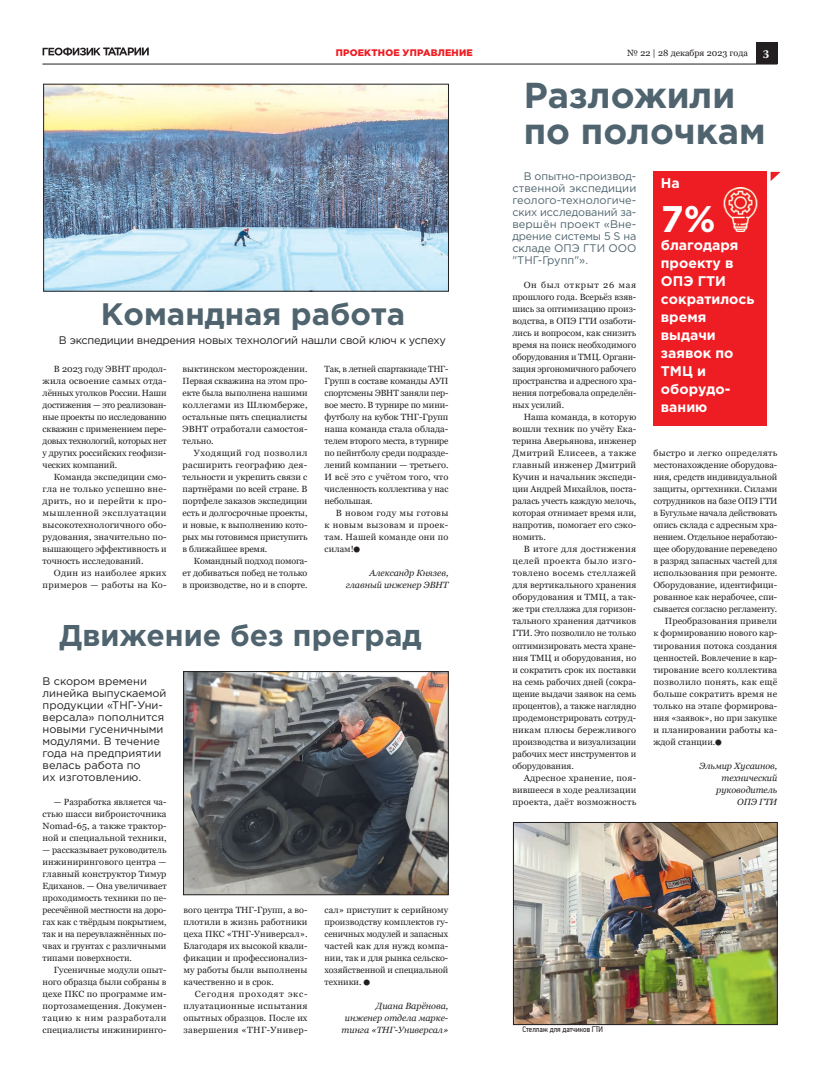
<style>
.page{position:relative;width:820px;height:1078px;background:#fff}
.page>*{position:absolute;margin:0;border:0;box-sizing:border-box;transform-origin:0 0}
.t1{font:700 37px "Gotham Pro";color:#fff}
.t2{font:700 36px/36px "Gotham Pro";color:#4f646e}
.t3{font:700 31px "Gotham Pro";color:#4f646e}
.t4{font:700 30px "Gotham Pro";color:#4f646e}
.t5{font:700 14px/18px "Gotham Pro";color:#fff}
.t6{font:700 12px "Warnock Pro";color:#fff}
.t7{font:11px/12px "Gotham Pro";color:#231f20}
.t8{font:11px/12px "Gotham Pro";color:#4f646e;text-align:justify}
.t9{font:11px "Gotham Pro";letter-spacing:-.02em;color:#231f20}
.t10{font:900 9.5px "Gotham Pro";letter-spacing:.02em;color:#ee1d23}
.t11{font:9px/12px "Georgia";color:#231f20;text-align:justify}
.t12{font:italic 9px/12px "Georgia";color:#231f20;text-align:right}
.t13{font:9px/12px "Georgia";letter-spacing:.03em;color:#231f20;text-align:right}
.t14{font:9px "Georgia";letter-spacing:.025em;color:#231f20}
.t15{font:9px "Georgia";letter-spacing:.02em;color:#231f20}
.t16{font:8px "PF Din Text Cond Pro";color:#231f20}
</style>
<div class="page">
<div style="left:755px;top:43px;width:22px;height:21px;background:#231f20"></div>
<hr style="left:42px;top:64px;width:735px;height:1px;background:#231f20">
<svg style="left:43px;top:47px;width:106px;height:9px"></svg>
<img style="left:515px;top:824px;width:260px;height:198px">
<div style="left:513px;top:822px;width:264px;height:202px;border:1px solid #231f20"></div>
<div style="left:653px;top:172px;width:113px;height:254px;background:#ee1d23"></div>
<svg style="left:770px;top:172px;width:10px;height:9px"></svg>
<img style="left:723px;top:187px;width:35px;height:44px">
<img style="left:185px;top:673px;width:261px;height:219px">
<div style="left:183px;top:671px;width:265px;height:223px;border:1px solid #231f20"></div>
<img style="left:45px;top:86px;width:401px;height:203px">
<p class="t10" style="left:335px;top:47px;width:139px">ПРОЕКТНОЕ УПРАВЛЕНИЕ</p>
<p class="t11" style="left:627px;top:47px;width:122px">№ 22 | 28 декабря 2023 года</p>
<h3 class="t6" style="left:762px;top:46px;width:8px">3</h3>
<h3 class="t3" style="left:101px;top:296px;width:305px">Командная работа</h3>
<p class="t9" style="left:59px;top:334px;width:388px">В экспедиции внедрения новых технологий нашли свой ключ к успеху</p>
<p class="t11" style="left:43px;top:363px;width:125px;text-indent:11px">В 2023 году ЭВНТ продол&shy;жила освоение самых отда&shy;лённых уголков России. Наши достижения — это реализован&shy;ные проекты по исследованию скважин с применением пере&shy;довых технологий, которых нет у других российских геофизи&shy;ческих компаний.</p>
<p class="t11" style="left:43px;top:471px;width:125px;text-indent:11px">Команда экспедиции смо&shy;гла не только успешно вне&shy;дрить, но и перейти к про&shy;мышленной эксплуатации высокотехнологичного обо&shy;рудования, значительно по&shy;вышающего эффективность и точность исследований.</p>
<p class="t13" style="left:43px;top:567px;width:125px">Один из наиболее ярких примеров — работы на Ко-</p>
<p class="t11" style="left:324px;top:363px;width:125px">Так, в летней спартакиаде ТНГ-Групп в составе команды АУП спортсмены ЭВНТ заняли пер&shy;вое место. В турнире по мини&shy;футболу на кубок ТНГ-Групп наша команда стала облада&shy;телем второго места, в турнире по пейнтболу среди подразде&shy;лений компании — третьего.<br>И всё это с учётом того, что численность коллектива у нас небольшая.</p>
<p class="t11" style="left:324px;top:507px;width:125px;text-indent:11px">В новом году мы готовы к новым вызовам и проек&shy;там. Нашей команде они по силам!○</p>
<p class="t12" style="left:345px;top:567px;width:104px">Александр Князев, главный инженер ЭВНТ</p>
<p class="t11" style="left:182px;top:363px;width:126px">выктинском месторождении.<br>Первая скважина на этом про&shy;екте была выполнена нашими коллегами из Шлюмберже, остальные пять специалисты ЭВНТ отработали самостоя&shy;тельно.</p>
<p class="t11" style="left:182px;top:447px;width:126px;text-indent:11px">Уходящий год позволил расширить географию дея&shy;тельности и укрепить связи с партнёрами по всей стране. В портфеле заказов экспедиции есть и долгосрочные проекты, и новые, к выполнению кото&shy;рых мы готовимся приступить в ближайшее время.</p>
<p class="t11" style="left:182px;top:555px;width:126px;text-indent:11px">Командный подход помога&shy;ет добиваться побед не только в производстве, но и в спорте.</p>
<h3 class="t4" style="left:59px;top:618px;width:364px">Движение без преград</h3>
<p class="t7" style="left:43px;top:674px;width:125px">В скором времени линейка выпускаемой продукции «ТНГ-Уни&shy;версала» пополнится новыми гусеничными модулями. В течение года на предприятии велась работа по<br>их изготовлению.</p>
<p class="t11" style="left:43px;top:795px;width:125px;text-indent:11px">— Разработка является ча&shy;стью шасси виброисточника Nomad-65, а также трактор&shy;ной и специальной техники,</p>
<p class="t11" style="left:43px;top:843px;width:125px">— рассказывает руководитель инжинирингового центра — главный конструктор Тимур Едиханов. — Она увеличивает проходимость техники по пе&shy;ресечённой местности на доро&shy;гах как с твёрдым покрытием, так и на переувлажнённых по&shy;чвах и грунтах с различными типами поверхности.</p>
<p class="t11" style="left:43px;top:963px;width:125px;text-indent:11px">Гусеничные модули опыт&shy;ного образца были собраны в цехе ПКС по программе им&shy;портозамещения. Докумен&shy;тацию к ним разработали специалисты инжиниринго-</p>
<p class="t11" style="left:324px;top:903px;width:125px">сал» приступит к серийному производству комплектов гу&shy;сеничных модулей и запасных частей как для нужд компа&shy;нии, так и для рынка сельско&shy;хозяйственной и специальной техники. ○</p>
<p class="t12" style="left:341px;top:999px;width:108px">Диана Варёнова, инженер отдела марке&shy;тинга «ТНГ-Универсал»</p>
<p class="t11" style="left:183px;top:903px;width:125px">вого центра ТНГ-Групп, а во&shy;плотили в жизнь работники цеха ПКС «ТНГ-Универсал».<br>Благодаря их высокой квали&shy;фикации и профессионализ&shy;му работы были выполнены качественно и в срок.</p>
<p class="t11" style="left:183px;top:987px;width:125px;text-indent:11px">Сегодня проходят экс&shy;плуатационные испытания опытных образцов. После их завершения «ТНГ-Универ-</p>
<h2 class="t2" style="left:523px;top:76px;width:243px">Разложили по полочкам</h2>
<p class="t8" style="left:512px;top:170px;width:125px;text-indent:11px">В опытно-производ&shy;ственной экспедиции геолого-технологиче&shy;ских исследований за&shy;вершён проект «Вне&shy;дрение системы 5 S на складе ОПЭ ГТИ ООО "ТНГ-Групп"».</p>
<p class="t11" style="left:512px;top:279px;width:125px;text-indent:11px">Он был открыт 26 мая прошлого года. Всерьёз взяв&shy;шись за оптимизацию произ&shy;водства, в ОПЭ ГТИ озаботи&shy;лись и вопросом, как снизить время на поиск необходимого оборудования и ТМЦ. Органи&shy;зация эргономичного рабочего пространства и адресного хра&shy;нения потребовала определён&shy;ных усилий.</p>
<p class="t11" style="left:512px;top:411px;width:125px;text-indent:11px">Наша команда, в которую вошли техник по учёту Ека&shy;терина Аверьянова, инженер Дмитрий Елисеев, а также главный инженер Дмитрий Кучин и начальник экспеди&shy;ции Андрей Михайлов, поста&shy;ралась учесть каждую мелочь, которая отнимает время или, напротив, помогает его сэко&shy;номить.</p>
<p class="t11" style="left:512px;top:543px;width:125px;text-indent:11px">В итоге для достижения целей проекта было изго&shy;товлено восемь стеллажей для вертикального хранения оборудования и ТМЦ, а так&shy;же три стеллажа для горизон&shy;тального хранения датчиков ГТИ. Это позволило не только оптимизировать места хране&shy;ния ТМЦ и оборудования, но и сократить срок их поставки на семь рабочих дней (сокра&shy;щение выдачи заявок на семь процентов), а также наглядно продемонстрировать сотруд&shy;никам плюсы бережливого производства и визуализации рабочих мест инструментов и оборудования.</p>
<p class="t11" style="left:512px;top:771px;width:125px;text-indent:11px">Адресное хранение, поя&shy;вившееся в ходе реализации проекта, даёт возможность</p>
<h3 class="t5" style="left:660px;top:174px;width:20px">На</h3>
<h1 class="t1" style="left:660px;top:197px;width:56px">7%</h1>
<h3 class="t5" style="left:660px;top:235px;width:95px">благодаря проекту в<br>ОПЭ ГТИ сократилось время выдачи заявок по<br>ТМЦ и оборудо&shy;ванию</h3>
<p class="t13" style="left:653px;top:447px;width:125px">быстро и легко определять</p>
<p class="t11" style="left:653px;top:459px;width:125px">местонахождение оборудова-</p>
<p class="t11" style="left:653px;top:471px;width:125px">ния, средств индивидуальной</p>
<p class="t11" style="left:653px;top:483px;width:125px">защиты, оргтехники. Силами</p>
<p class="t11" style="left:653px;top:495px;width:125px">сотрудников на базе ОПЭ ГТИ</p>
<p class="t11" style="left:653px;top:507px;width:125px">в Бугульме начала действовать</p>
<p class="t11" style="left:653px;top:519px;width:125px">опись склада с адресным хра-</p>
<p class="t11" style="left:653px;top:531px;width:125px">нением. Отдельное неработаю-</p>
<p class="t11" style="left:653px;top:543px;width:125px">щее оборудование переведено</p>
<p class="t11" style="left:653px;top:555px;width:125px">в разряд запасных частей для</p>
<p class="t11" style="left:653px;top:567px;width:125px">использования при ремонте.</p>
<p class="t11" style="left:653px;top:579px;width:125px">Оборудование, идентифици-</p>
<p class="t11" style="left:653px;top:591px;width:125px">рованное как нерабочее, спи-</p>
<p class="t11" style="left:653px;top:603px;width:125px">сывается согласно регламенту.</p>
<p class="t11" style="left:664px;top:615px;width:114px">Преобразования привели</p>
<p class="t11" style="left:653px;top:627px;width:125px">к формированию нового кар-</p>
<p class="t11" style="left:653px;top:639px;width:125px">тирования потока создания</p>
<p class="t11" style="left:653px;top:651px;width:125px">ценностей. Вовлечение в кар-</p>
<p class="t11" style="left:653px;top:663px;width:125px">тирование всего коллектива</p>
<p class="t14" style="left:653px;top:675px;width:125px">позволило понять, как ещё</p>
<p class="t15" style="left:653px;top:687px;width:125px">больше сократить время не</p>
<p class="t11" style="left:653px;top:699px;width:125px">только на этапе формирова-</p>
<p class="t11" style="left:653px;top:711px;width:125px">ния «заявок», но при закупке</p>
<p class="t11" style="left:653px;top:723px;width:125px">и планировании работы ка-</p>
<p class="t11" style="left:653px;top:735px;width:69px">ждой станции.○</p>
<p class="t12" style="left:699px;top:759px;width:79px">Эльмир Хусаинов, технический руководитель<br>ОПЭ ГТИ</p>
<p class="t16" style="left:522px;top:1024px;width:82px">Стеллаж для датчиков ГТИ</p>
</div>
